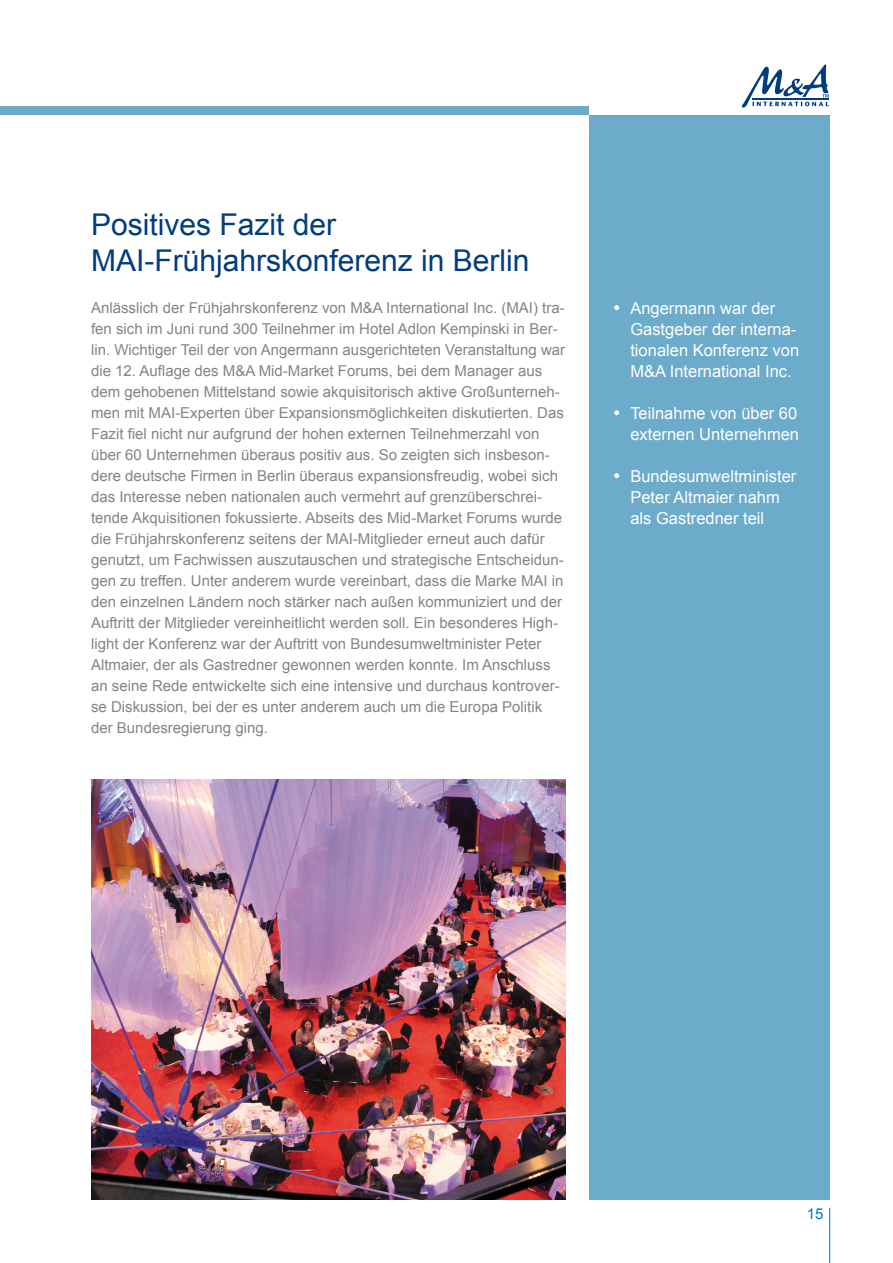
<style>
.page{position:relative;width:893px;height:1263px;background:#fff}
.page>*{position:absolute;margin:0;border:0;box-sizing:border-box;transform-origin:0 0}
.t1{font:30px/36px "Arial";color:#003d7d}
.t2{font:16.5px/21px "Arial";color:#fff}
.t3{font:15px/21px "Arial";color:#858383}
.t4{font:900 15px "Arial";color:#fff}
.t5{font:15px "Arial";color:#007ab5}
</style>
<div class="page">
<div style="left:589px;top:115px;width:240px;height:1084px;background:#6cabc9"></div>
<div style="left:0;top:106px;width:589px;height:9px;background:#6cabc9"></div>
<hr style="left:829px;top:1208px;width:1px;height:55px;background:#007ab5">
<svg style="left:742px;top:64px;width:87px;height:44px"></svg>
<img style="left:91px;top:779px;width:475px;height:420px">
<h1 class="t1" style="left:91px;top:207px;width:440px">Positives Fazit der<br>MAI-Frühjahrskonferenz in Berlin</h1>
<p class="t3" style="left:91px;top:298px;width:476px">Anlässlich der Frühjahrskonferenz von M&amp;A International Inc. (MAI) tra&shy;fen sich im Juni rund 300 Teilnehmer im Hotel Adlon Kempinski in Ber&shy;lin. Wichtiger Teil der von Angermann ausgerichteten Veranstaltung war die 12. Auflage des M&amp;A Mid-Market Forums, bei dem Manager aus dem gehobenen Mittelstand sowie akquisitorisch aktive Großunterneh&shy;men mit MAI-Experten über Expansionsmöglichkeiten diskutierten. Das Fazit fiel nicht nur aufgrund der hohen externen Teilnehmerzahl von über 60 Unternehmen überaus positiv aus. So zeigten sich insbeson&shy;dere deutsche Firmen in Berlin überaus expansionsfreudig, wobei sich das Interesse neben nationalen auch vermehrt auf grenzüberschrei&shy;tende Akquisitionen fokussierte. Abseits des Mid-Market Forums wurde die Frühjahrskonferenz seitens der MAI-Mitglieder erneut auch dafür genutzt, um Fachwissen auszutauschen und strategische Entscheidun&shy;gen zu treffen. Unter anderem wurde vereinbart, dass die Marke MAI in den einzelnen Ländern noch stärker nach außen kommuniziert und der Auftritt der Mitglieder vereinheitlicht werden soll. Ein besonderes High&shy;light der Konferenz war der Auftritt von Bundesumweltminister Peter Altmaier, der als Gastredner gewonnen werden konnte. Im Anschluss an seine Rede entwickelte sich eine intensive und durchaus kontrover&shy;se Diskussion, bei der es unter anderem auch um die Europa Politik der Bundesregierung ging.</p>
<p class="t4" style="left:613px;top:297px;width:9px">•</p>
<p class="t4" style="left:613px;top:402px;width:9px">•</p>
<p class="t4" style="left:613px;top:465px;width:9px">•</p>
<p class="t2" style="left:630px;top:298px;width:170px">Angermann war der<br>Gastgeber der interna&shy;tionalen Konferenz von<br>M&amp;A International Inc.</p>
<p class="t2" style="left:630px;top:403px;width:170px">Teilnahme von über 60 externen Unternehmen</p>
<p class="t2" style="left:630px;top:466px;width:167px">Bundesumweltminister<br>Peter Altmaier nahm als Gastredner teil</p>
<p class="t5" style="left:807px;top:1203px;width:18px">15</p>
</div>
